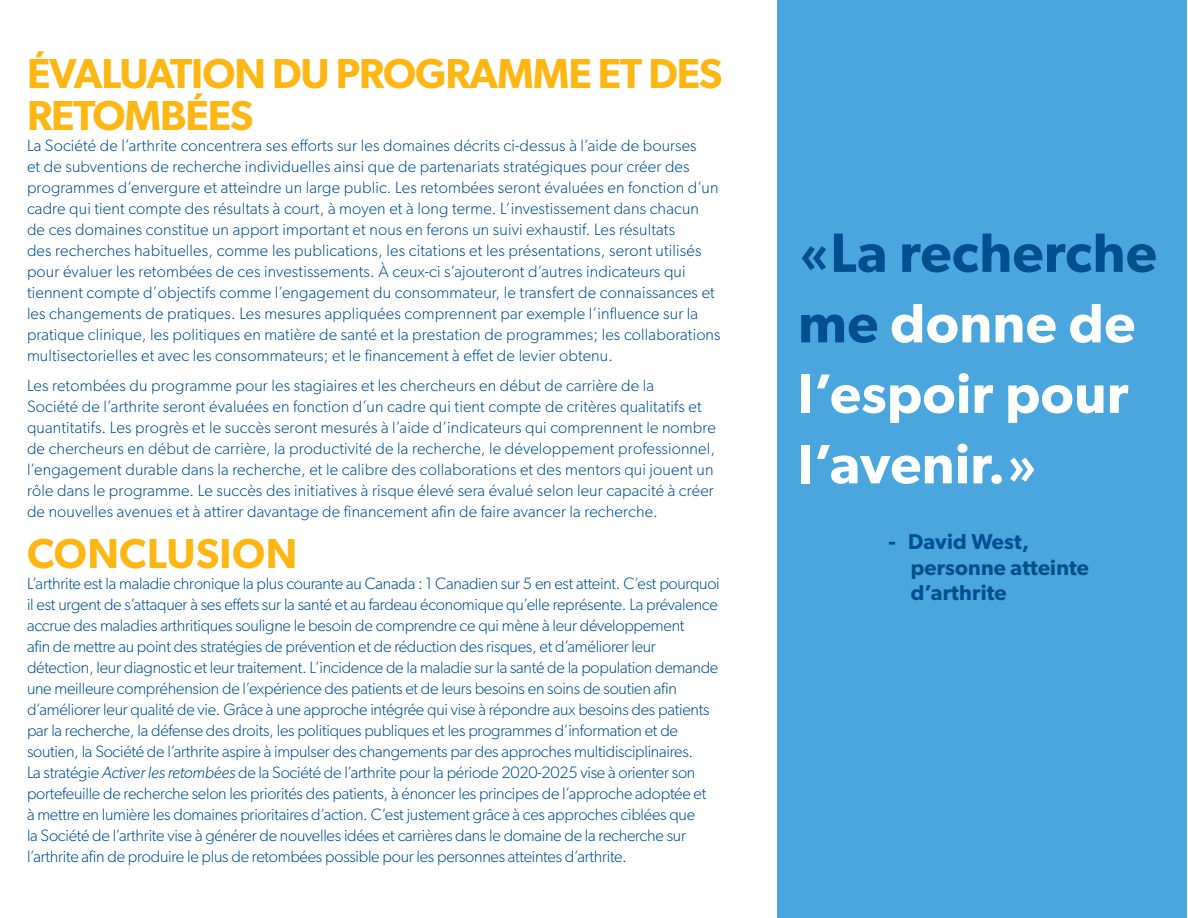
<style>
.page{position:relative;width:1188px;height:918px;background:#fff}
.page>*{position:absolute;margin:0;border:0;box-sizing:border-box;transform-origin:0 0}
.t1{font:600 55.5px/70.5px "Gibson";letter-spacing:.01em;color:#fff}
.t2{font:600 42px/42px "Gibson";letter-spacing:-.025em;color:#fdb714}
.t3{font:600 42px "Gibson";letter-spacing:.01em;color:#fdb714}
.t4{font:600 21.6px/25.5px "Gibson";letter-spacing:.01em;color:#00508f}
.t5{font:300 16.5px/21px "Gibson";letter-spacing:.01em;color:#00508f}
.t6{font:300 16.5px/21px "Gibson";letter-spacing:-.015em;color:#00508f}
.s1{font-style:italic}
.s2{color:#00508f}
</style>
<div class="page">
<div style="left:777px;top:0;width:410px;height:918px;background:#4ba6dd"></div>
<h2 class="t2" style="left:27px;top:51px;width:697px">ÉVALUATION DU PROGRAMME ET DES<br>RETOMBÉES</h2>
<p class="t5" style="left:27px;top:134px;width:695px">La Société de l’arthrite concentrera ses efforts sur les domaines décrits ci-dessus à l’aide de bourses<br>et de subventions de recherche individuelles ainsi que de partenariats stratégiques pour créer des programmes d’envergure et atteindre un large public. Les retombées seront évaluées en fonction d’un cadre qui tient compte des résultats à court, à moyen et à long terme. L’investissement dans chacun de ces domaines constitue un apport important et nous en ferons un suivi exhaustif. Les résultats<br>des recherches habituelles, comme les publications, les citations et les présentations, seront utilisés pour évaluer les retombées de ces investissements. À ceux-ci s’ajouteront d’autres indicateurs qui tiennent compte d’objectifs comme l’engagement du consommateur, le transfert de connaissances et les changements de pratiques. Les mesures appliquées comprennent par exemple l’influence sur la pratique clinique, les politiques en matière de santé et la prestation de programmes; les collaborations multisectorielles et avec les consommateurs; et le financement à effet de levier obtenu.</p>
<p class="t5" style="left:27px;top:374px;width:690px">Les retombées du programme pour les stagiaires et les chercheurs en début de carrière de la<br>Société de l’arthrite seront évaluées en fonction d’un cadre qui tient compte de critères qualitatifs et quantitatifs. Les progrès et le succès seront mesurés à l’aide d’indicateurs qui comprennent le nombre de chercheurs en début de carrière, la productivité de la recherche, le développement professionnel, l’engagement durable dans la recherche, et le calibre des collaborations et des mentors qui jouent un rôle dans le programme. Le succès des initiatives à risque élevé sera évalué selon leur capacité à créer de nouvelles avenues et à attirer davantage de financement afin de faire avancer la recherche.</p>
<h2 class="t3" style="left:27px;top:528px;width:272px">CONCLUSION</h2>
<p class="t6" style="left:27px;top:572px;width:694px">L’arthrite est la maladie chronique la plus courante au Canada : 1 Canadien sur 5 en est atteint. C’est pourquoi il est urgent de s’attaquer à ses effets sur la santé et au fardeau économique qu’elle représente. La prévalence accrue des maladies arthritiques souligne le besoin de comprendre ce qui mène à leur développement<br>afin de mettre au point des stratégies de prévention et de réduction des risques, et d’améliorer leur détection, leur diagnostic et leur traitement. L’incidence de la maladie sur la santé de la population demande une meilleure compréhension de l’expérience des patients et de leurs besoins en soins de soutien afin d’améliorer leur qualité de vie. Grâce à une approche intégrée qui vise à répondre aux besoins des patients par la recherche, la défense des droits, les politiques publiques et les programmes d’information et de soutien, la Société de l’arthrite aspire à impulser des changements par des approches multidisciplinaires.<br>La stratégie <span class="s1">Activer les retombées</span> de la Société de l’arthrite pour la période 2020-2025 vise à orienter son portefeuille de recherche selon les priorités des patients, à énoncer les principes de l’approche adoptée et<br>à mettre en lumière les domaines prioritaires d’action. C’est justement grâce à ces approches ciblées que<br>la Société de l’arthrite vise à générer de nouvelles idées et carrières dans le domaine de la recherche sur l’arthrite afin de produire le plus de retombées possible pour les personnes atteintes d’arthrite.</p>
<h1 class="t1" style="left:798px;top:216px;width:360px"><span class="s2">«La recherche me</span> donne de l’espoir pour l’avenir.»</h1>
<h3 class="t4" style="left:911px;top:529px;width:180px;text-indent:-22px">- David West, personne atteinte d’arthrite</h3>
</div>
